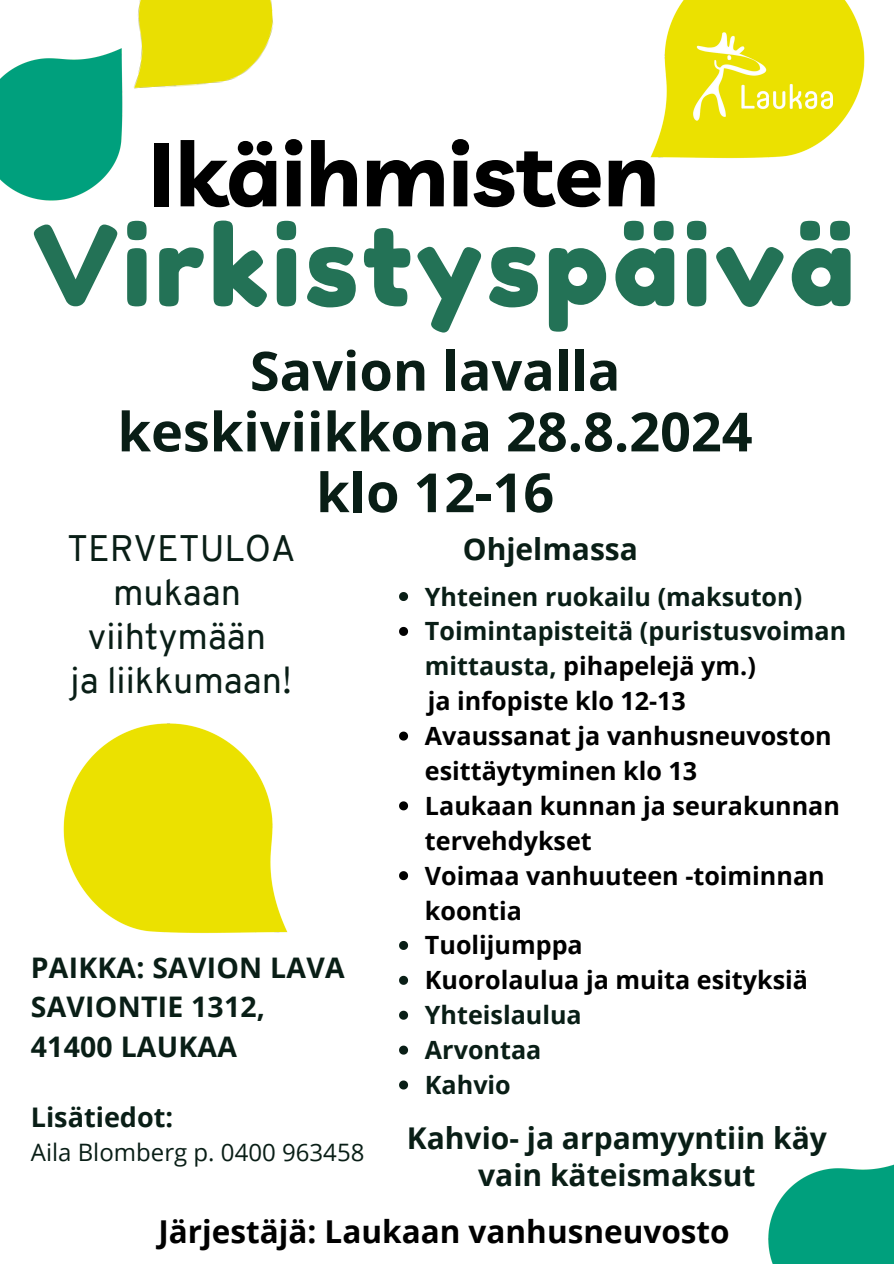
<style>
.page{position:relative;width:894px;height:1264px;background:#fff}
.page>*{position:absolute;margin:0;border:0;box-sizing:border-box;transform-origin:0 0}
.t1{font:110.7px "Fredoka One";letter-spacing:.035em;color:#237256}
.t2{font:700 89.55px "Livvic";color:#000}
.t3{font:700 54px/60.8px "Open Sans";color:#091e16;text-align:center}
.t4{font:36px/43.8px "Overpass";color:#091e16;text-align:center}
.t5{font:700 31.5px "Open Sans";color:#000}
.t6{font:700 30px/37.2px "Open Sans";color:#091e16;text-align:center}
.t7{font:700 28.35px/39.3px "Open Sans";letter-spacing:.01em;color:#091e16}
.t8{font:700 27px "Open Sans";color:#091e16}
.t9{font:700 25.2px/34.8px "Open Sans";color:#000}
.t10{font:700 25.2px/34.8px "Open Sans";color:#091e16}
.t11{font:24px "Open Sans";color:#091e16}
.s1{color:#000}
</style>
<div class="page">
<img style="left:650px;top:0;width:214px;height:159px">
<img style="left:693px;top:32px;width:138px;height:88px">
<svg style="left:399px;top:592px;width:9px;height:9px"></svg>
<svg style="left:399px;top:627px;width:9px;height:9px"></svg>
<svg style="left:399px;top:731px;width:9px;height:9px"></svg>
<svg style="left:399px;top:801px;width:9px;height:9px"></svg>
<svg style="left:399px;top:871px;width:9px;height:9px"></svg>
<svg style="left:399px;top:941px;width:9px;height:8px"></svg>
<svg style="left:399px;top:975px;width:9px;height:9px"></svg>
<svg style="left:399px;top:1010px;width:9px;height:9px"></svg>
<svg style="left:399px;top:1045px;width:9px;height:9px"></svg>
<svg style="left:399px;top:1080px;width:9px;height:9px"></svg>
<img style="left:0;top:48px;width:123px;height:153px">
<img style="left:134px;top:0;width:140px;height:89px">
<img style="left:768px;top:1165px;width:125px;height:98px">
<img style="left:64px;top:723px;width:224px;height:210px">
<p class="t2" style="left:149px;top:116px;width:512px">Ikäihmisten</p>
<p class="t1" style="left:32px;top:198px;width:824px">Virkistyspäivä</p>
<p class="t3" style="left:117px;top:339px;width:636px">Savion lavalla keskiviikkona 28.8.2024 klo 12-16</p>
<p class="t4" style="left:67px;top:530px;width:230px">TERVETULOA mukaan viihtymään<br>ja liikkumaan!</p>
<p class="t6" style="left:462px;top:529px;width:177px">Ohjelmassa</p>
<p class="t10" style="left:425px;top:578px;width:378px">Yhteinen ruokailu (maksuton)</p>
<p class="t10" style="left:425px;top:613px;width:422px">Toimintapisteitä (puristusvoiman mittausta, <span class="s1">pihapelejä ym.)</span></p>
<h2 class="t9" style="left:428px;top:683px;width:259px">ja infopiste klo 12-13</h2>
<h1 class="t9" style="left:425px;top:717px;width:408px">Avaussanat ja vanhusneuvoston esittäytyminen klo 13</h1>
<h3 class="t9" style="left:425px;top:787px;width:416px">Laukaan kunnan ja seurakunnan tervehdykset</h3>
<h4 class="t9" style="left:425px;top:857px;width:401px">Voimaa vanhuuteen -toiminnan koontia</h4>
<h6 class="t9" style="left:425px;top:927px;width:159px">Tuolijumppa</h6>
<p class="t9" style="left:425px;top:962px;width:384px">Kuorolaulua ja muita esityksiä</p>
<p class="t10" style="left:425px;top:997px;width:158px">Yhteislaulua</p>
<p class="t10" style="left:425px;top:1031px;width:118px">Arvontaa</p>
<p class="t10" style="left:425px;top:1066px;width:87px">Kahvio</p>
<p class="t6" style="left:406px;top:1118px;width:421px">Kahvio- ja arpamyyntiin käy vain käteismaksut</p>
<h5 class="t7" style="left:31px;top:947px;width:315px">PAIKKA: SAVION LAVA<br>SAVIONTIE 1312,<br>41400 LAUKAA</h5>
<p class="t8" style="left:31px;top:1098px;width:144px">Lisätiedot:</p>
<h6 class="t11" style="left:31px;top:1135px;width:335px">Aila Blomberg p. 0400 963458</h6>
<h6 class="t5" style="left:158px;top:1209px;width:572px">Järjestäjä: Laukaan vanhusneuvosto</h6>
</div>
